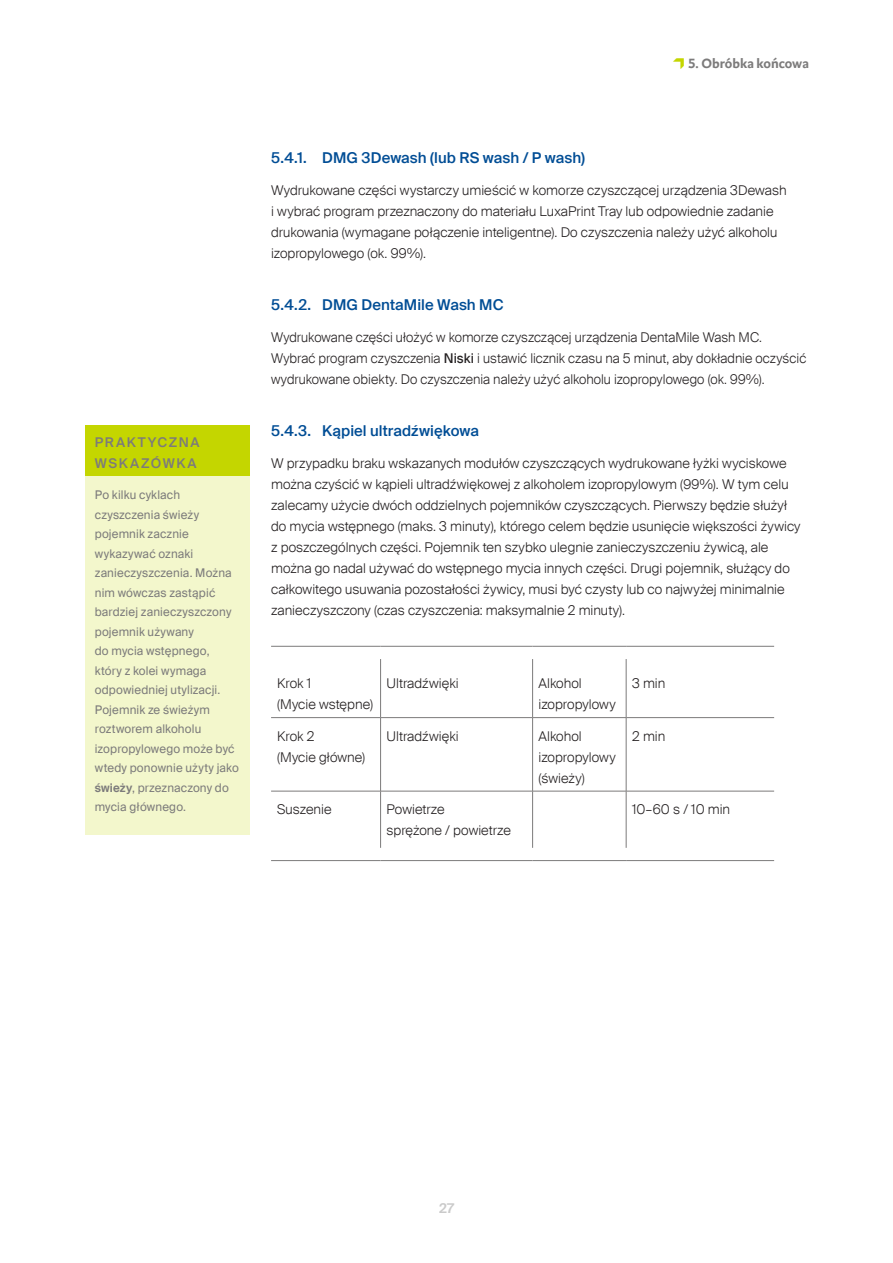
<style>
.page{position:relative;width:893px;height:1263px;background:#fff}
.page>*{position:absolute;margin:0;border:0;box-sizing:border-box;transform-origin:0 0}
.t1{font:500 15px "Suisse Intl";letter-spacing:.005em;color:#004d95}
.t2{font:300 13.5px/21px "Suisse Intl";letter-spacing:.005em;color:#231f20}
.t3{font:500 13.5px/21px "Suisse Intl";letter-spacing:.12em;color:#7c7b7b}
.t4{font:700 13.5px "DTL Caspari Global";color:#7c7b7b}
.t5{font:600 13.5px "Suisse Intl";color:#cacaca}
.t6{font:12px/19.5px "Suisse Intl";letter-spacing:.015em;color:#7c7b7b}
.s1{color:#c4d600}
.s2{font-weight:600}
.s3{font-weight:400}
</style>
<div class="page">
<div style="left:85px;top:457px;width:165px;height:378px;background:#f3f7cc"></div>
<div style="left:85px;top:426px;width:165px;height:50px;background:#c4d600"></div>
<hr style="left:271px;top:646px;width:110px;height:1px;background:#7c7b7b">
<hr style="left:381px;top:646px;width:152px;height:1px;background:#7c7b7b">
<hr style="left:533px;top:646px;width:93px;height:1px;background:#7c7b7b">
<hr style="left:626px;top:646px;width:148px;height:1px;background:#7c7b7b">
<hr style="left:380px;top:659px;width:1px;height:58px;background:#7c7b7b">
<hr style="left:532px;top:659px;width:1px;height:58px;background:#7c7b7b">
<hr style="left:626px;top:659px;width:1px;height:58px;background:#7c7b7b">
<hr style="left:271px;top:717px;width:110px;height:1px;background:#7c7b7b">
<hr style="left:380px;top:718px;width:1px;height:73px;background:#7c7b7b">
<hr style="left:381px;top:717px;width:152px;height:1px;background:#7c7b7b">
<hr style="left:532px;top:718px;width:1px;height:73px;background:#7c7b7b">
<hr style="left:533px;top:717px;width:93px;height:1px;background:#7c7b7b">
<hr style="left:626px;top:718px;width:1px;height:73px;background:#7c7b7b">
<hr style="left:626px;top:717px;width:148px;height:1px;background:#7c7b7b">
<hr style="left:271px;top:791px;width:110px;height:1px;background:#7c7b7b">
<hr style="left:380px;top:791px;width:1px;height:57px;background:#7c7b7b">
<hr style="left:381px;top:791px;width:152px;height:1px;background:#7c7b7b">
<hr style="left:532px;top:791px;width:1px;height:57px;background:#7c7b7b">
<hr style="left:533px;top:791px;width:93px;height:1px;background:#7c7b7b">
<hr style="left:626px;top:791px;width:1px;height:57px;background:#7c7b7b">
<hr style="left:626px;top:791px;width:148px;height:1px;background:#7c7b7b">
<hr style="left:271px;top:860px;width:110px;height:1px;background:#7c7b7b">
<hr style="left:381px;top:860px;width:152px;height:1px;background:#7c7b7b">
<hr style="left:533px;top:860px;width:93px;height:1px;background:#7c7b7b">
<hr style="left:626px;top:860px;width:148px;height:1px;background:#7c7b7b">
<p class="t4" style="left:673px;top:55px;width:138px"><span class="s1">•</span> 5. Obróbka końcowa</p>
<p class="t3" style="left:95px;top:431px;width:106px">PRAKTYCZNA<br>WSKAZÓWKA</p>
<p class="t6" style="left:95px;top:485px;width:146px">Po kilku cyklach czyszczenia świeży pojemnik zacznie wykazywać oznaki zanieczyszczenia. Można nim wówczas zastąpić bardziej zanieczyszczony pojemnik używany<br>do mycia wstępnego, który z kolei wymaga odpowiedniej utylizacji.<br>Pojemnik ze świeżym roztworem alkoholu izopropylowego może być wtedy ponownie użyty jako <span class="s2">świeży</span>, przeznaczony do mycia głównego.</p>
<p class="t1" style="left:271px;top:149px;width:315px">5.4.1. DMG 3Dewash (lub RS wash / P wash)</p>
<p class="t2" style="left:271px;top:179px;width:517px">Wydrukowane części wystarczy umieścić w komorze czyszczącej urządzenia 3Dewash i wybrać program przeznaczony do materiału LuxaPrint Tray lub odpowiednie zadanie drukowania (wymagane połączenie inteligentne). Do czyszczenia należy użyć alkoholu izopropylowego (ok. 99%).</p>
<p class="t1" style="left:271px;top:296px;width:234px">5.4.2. DMG DentaMile Wash MC</p>
<p class="t2" style="left:271px;top:326px;width:537px">Wydrukowane części ułożyć w komorze czyszczącej urządzenia DentaMile Wash MC.<br>Wybrać program czyszczenia <span class="s3">Niski</span> i ustawić licznik czasu na 5 minut, aby dokładnie oczyścić wydrukowane obiekty. Do czyszczenia należy użyć alkoholu izopropylowego (ok. 99%).</p>
<p class="t1" style="left:271px;top:422px;width:209px">5.4.3. Kąpiel ultradźwiękowa</p>
<p class="t2" style="left:271px;top:452px;width:531px">W przypadku braku wskazanych modułów czyszczących wydrukowane łyżki wyciskowe można czyścić w kąpieli ultradźwiękowej z alkoholem izopropylowym (99%). W tym celu zalecamy użycie dwóch oddzielnych pojemników czyszczących. Pierwszy będzie służył do mycia wstępnego (maks. 3 minuty), którego celem będzie usunięcie większości żywicy z poszczególnych części. Pojemnik ten szybko ulegnie zanieczyszczeniu żywicą, ale można go nadal używać do wstępnego mycia innych części. Drugi pojemnik, służący do całkowitego usuwania pozostałości żywicy, musi być czysty lub co najwyżej minimalnie zanieczyszczony (czas czyszczenia: maksymalnie 2 minuty).</p>
<p class="t2" style="left:277px;top:673px;width:97px">Krok 1<br>(Mycie wstępne)</p>
<p class="t2" style="left:387px;top:673px;width:74px">Ultradźwięki</p>
<p class="t2" style="left:539px;top:673px;width:79px">Alkohol izopropylowy</p>
<p class="t2" style="left:632px;top:673px;width:35px">3 min</p>
<p class="t2" style="left:277px;top:725px;width:90px">Krok 2<br>(Mycie główne)</p>
<p class="t2" style="left:387px;top:725px;width:74px">Ultradźwięki</p>
<p class="t2" style="left:539px;top:725px;width:79px">Alkohol izopropylowy (świeży)</p>
<p class="t2" style="left:632px;top:725px;width:35px">2 min</p>
<p class="t2" style="left:277px;top:799px;width:56px">Suszenie</p>
<p class="t2" style="left:387px;top:799px;width:126px">Powietrze<br>sprężone / powietrze</p>
<p class="t2" style="left:632px;top:799px;width:99px">10–60 s / 10 min</p>
<p class="t5" style="left:439px;top:1200px;width:16px">27</p>
</div>
